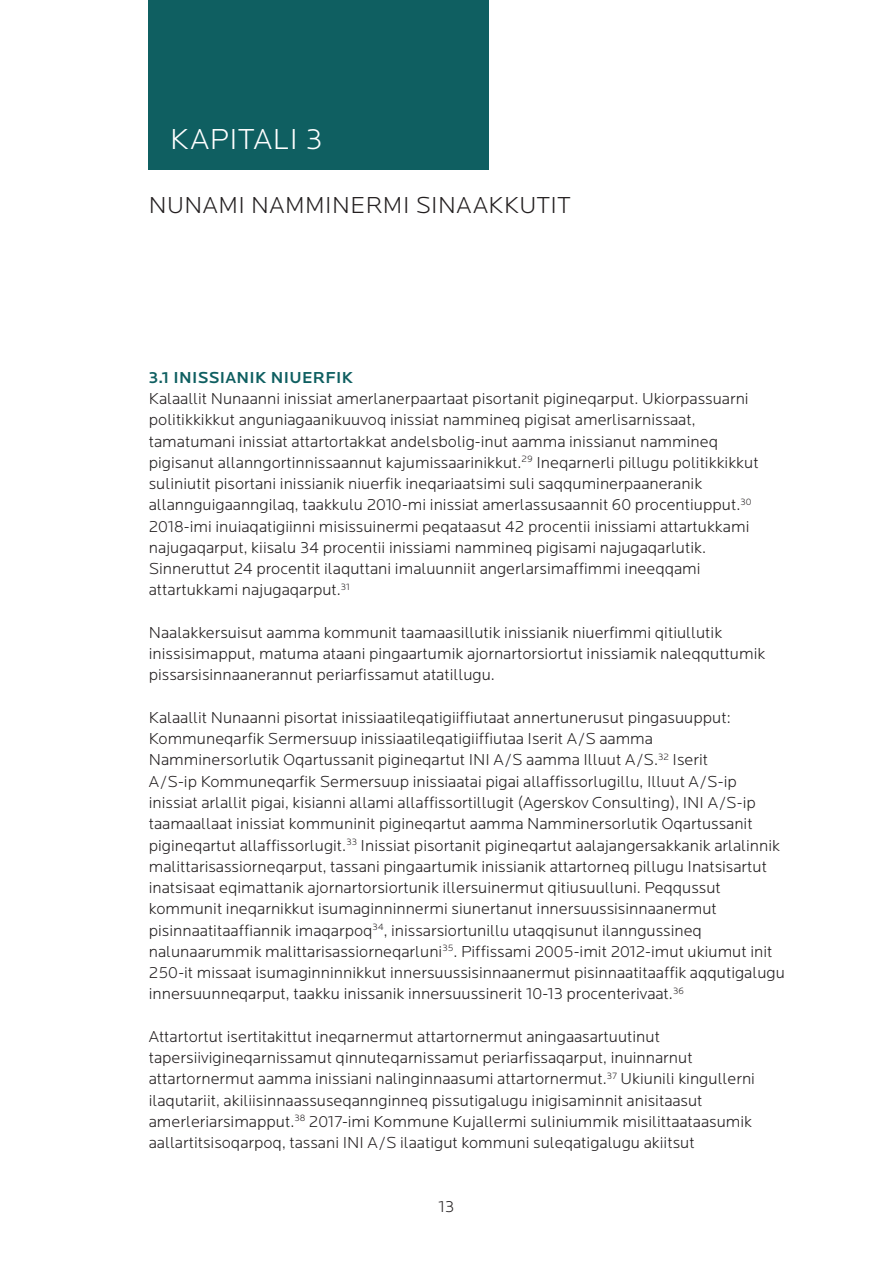
<style>
.page{position:relative;width:893px;height:1263px;background:#fff}
.page>*{position:absolute;margin:0;border:0;box-sizing:border-box;transform-origin:0 0}
.MR_1{font:300 30px "Locator";letter-spacing:.02em;color:#fff}
.MR_1_sort{font:300 24px "Locator";letter-spacing:.02em;color:#231f20}
.Brød_m_luft{font:300 16.5px/21.3px "Locator";color:#231f20}
.MR_2{font:500 16.5px "Locator";letter-spacing:.02em;color:#0f5f61}
</style>
<div class="page">
<div style="left:149px;top:0;width:340px;height:170px;background:#0f5f61"></div>
<h2 class="MR_1" style="left:170px;top:123px;width:154px">KAPITALI 3</h2>
<h2 class="MR_1_sort" style="left:149px;top:192px;width:423px">NUNAMI NAMMINERMI SINAAKKUTIT</h2>
<h3 class="MR_2" style="left:149px;top:368px;width:206px">3.1 INISSIANIK NIUERFIK</h3>
<p class="Brød_m_luft" style="left:149px;top:388px;width:611px">Kalaallit Nunaanni inissiat amerlanerpaartaat pisortanit pigineqarput. Ukiorpassuarni politikkikkut anguniagaanikuuvoq inissiat nammineq pigisat amerlisarnissaat, tamatumani inissiat attartortakkat andelsbolig-inut aamma inissianut nammineq pigisanut allanngortinnissaannut kajumissaarinikkut.<sup>29</sup> Ineqarnerli pillugu politikkikkut suliniutit pisortani inissianik niuerfik ineqariaatsimi suli saqquminerpaaneranik allannguigaanngilaq, taakkulu 2010-mi inissiat amerlassusaannit 60 procentiupput.<sup>30<br></sup>2018-imi inuiaqatigiinni misissuinermi peqataasut 42 procentii inissiami attartukkami najugaqarput, kiisalu 34 procentii inissiami nammineq pigisami najugaqarlutik.<br>Sinneruttut 24 procentit ilaquttani imaluunniit angerlarsimaffimmi ineeqqami attartukkami najugaqarput.<sup>31</sup></p>
<p class="Brød_m_luft" style="left:149px;top:622px;width:618px">Naalakkersuisut aamma kommunit taamaasillutik inissianik niuerfimmi qitiullutik inissisimapput, matuma ataani pingaartumik ajornartorsiortut inissiamik naleqquttumik pissarsisinnaanerannut periarfissamut atatillugu.</p>
<p class="Brød_m_luft" style="left:149px;top:707px;width:638px">Kalaallit Nunaanni pisortat inissiaatileqatigiiffiutaat annertunerusut pingasuupput:<br>Kommuneqarfik Sermersuup inissiaatileqatigiiffiutaa Iserit A/S aamma Namminersorlutik Oqartussanit pigineqartut INI A/S aamma Illuut A/S.<sup>32</sup> Iserit<br>A/S-ip Kommuneqarfik Sermersuup inissiaatai pigai allaffissorlugillu, Illuut A/S-ip inissiat arlallit pigai, kisianni allami allaffissortillugit (Agerskov Consulting), INI A/S-ip taamaallaat inissiat kommuninit pigineqartut aamma Namminersorlutik Oqartussanit pigineqartut allaffissorlugit.<sup>33</sup> Inissiat pisortanit pigineqartut aalajangersakkanik arlalinnik malittarisassiorneqarput, tassani pingaartumik inissianik attartorneq pillugu Inatsisartut inatsisaat eqimattanik ajornartorsiortunik illersuinermut qitiusuulluni. Peqqussut kommunit ineqarnikkut isumaginninnermi siunertanut innersuussisinnaanermut pisinnaatitaaffiannik imaqarpoq<sup>34</sup>, inissarsiortunillu utaqqisunut ilanngussineq nalunaarummik malittarisassiorneqarluni<sup>35</sup>. Piffissami 2005-imit 2012-imut ukiumut init 250-it missaat isumaginninnikkut innersuussisinnaanermut pisinnaatitaaffik aqqutigalugu innersuunneqarput, taakku inissanik innersuussinerit 10-13 procenterivaat.<sup>36</sup></p>
<p class="Brød_m_luft" style="left:149px;top:1026px;width:608px">Attartortut isertitakittut ineqarnermut attartornermut aningaasartuutinut tapersiivigineqarnissamut qinnuteqarnissamut periarfissaqarput, inuinnarnut attartornermut aamma inissiani nalinginnaasumi attartornermut.<sup>37</sup> Ukiunili kingullerni ilaqutariit, akiliisinnaassuseqannginneq pissutigalugu inigisaminnit anisitaasut amerleriarsimapput.<sup>38</sup> 2017-imi Kommune Kujallermi suliniummik misilittaataasumik aallartitsisoqarpoq, tassani INI A/S ilaatigut kommuni suleqatigalugu akiitsut</p>
<p class="Brød_m_luft" style="left:439px;top:1196px;width:17px">13</p>
</div>
